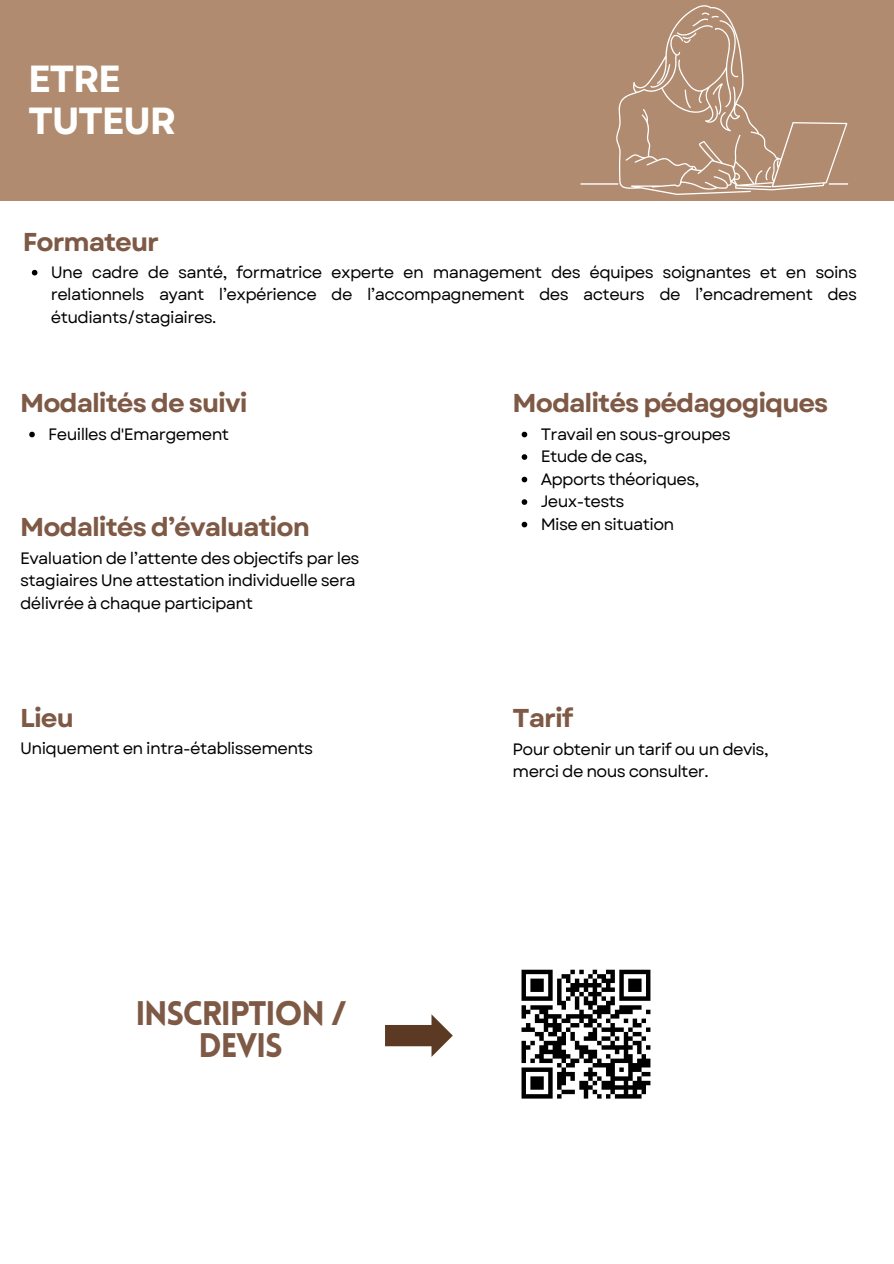
<style>
.page{position:relative;width:894px;height:1264px;background:#fff}
.page>*{position:absolute;margin:0;border:0;box-sizing:border-box;transform-origin:0 0}
.t1{font:700 37.8px/41.7px "Garet";letter-spacing:-.04em;color:#fff}
.t2{font:900 33.3px/31.5px "Lovelo";letter-spacing:-.04em;color:#7e5945;text-align:center}
.t3{font:700 25.8px "Garet";letter-spacing:-.04em;color:#7e5945}
.t4{font:16.5px/22.5px "Garet";letter-spacing:-.04em;color:#000}
</style>
<div class="page">
<div style="left:0;top:0;width:893px;height:200px;background:#b08b6f"></div>
<svg style="left:32px;top:270px;width:5px;height:5px"></svg>
<svg style="left:29px;top:432px;width:6px;height:5px"></svg>
<svg style="left:521px;top:432px;width:6px;height:5px"></svg>
<svg style="left:521px;top:454px;width:6px;height:6px"></svg>
<svg style="left:521px;top:477px;width:6px;height:5px"></svg>
<svg style="left:521px;top:499px;width:6px;height:6px"></svg>
<svg style="left:521px;top:522px;width:6px;height:5px"></svg>
<svg style="left:580px;top:5px;width:268px;height:190px"></svg>
<svg style="left:521px;top:969px;width:130px;height:130px"></svg>
<svg style="left:385px;top:1014px;width:67px;height:42px"></svg>
<h1 class="t1" style="left:28px;top:58px;width:150px">ETRE<br>TUTEUR</h1>
<h3 class="t3" style="left:23px;top:223px;width:138px">Formateur</h3>
<p class="t4" style="left:51px;top:261px;width:807px;text-align:justify">Une cadre de santé, formatrice experte en management des équipes soignantes et en soins relationnels ayant l’expérience de l’accompagnement des acteurs de l’encadrement des étudiants/stagiaires.</p>
<h3 class="t3" style="left:20px;top:384px;width:229px">Modalités de suivi</h3>
<p class="t4" style="left:48px;top:422px;width:182px">Feuilles d'Emargement</p>
<h3 class="t3" style="left:512px;top:384px;width:317px">Modalités pédagogiques</h3>
<p class="t4" style="left:540px;top:422px;width:191px">Travail en sous-groupes</p>
<p class="t4" style="left:540px;top:445px;width:108px">Etude de cas,</p>
<p class="t4" style="left:540px;top:467px;width:160px">Apports théoriques,</p>
<p class="t4" style="left:540px;top:490px;width:85px">Jeux-tests</p>
<h3 class="t3" style="left:20px;top:508px;width:291px">Modalités d’évaluation</h3>
<p class="t4" style="left:540px;top:512px;width:135px">Mise en situation</p>
<p class="t4" style="left:20px;top:546px;width:341px">Evaluation de l’attente des objectifs par les stagiaires Une attestation individuelle sera délivrée à chaque participant</p>
<p class="t3" style="left:20px;top:699px;width:55px">Lieu</p>
<h3 class="t4" style="left:20px;top:737px;width:294px">Uniquement en intra-établissements</h3>
<p class="t2" style="left:135px;top:1001px;width:212px">INSCRIPTION /<br>DEVIS</p>
<p class="t3" style="left:512px;top:699px;width:62px">Tarif</p>
<h3 class="t4" style="left:512px;top:738px;width:257px">Pour obtenir un tarif ou un devis, merci de nous consulter.</h3>
</div>
